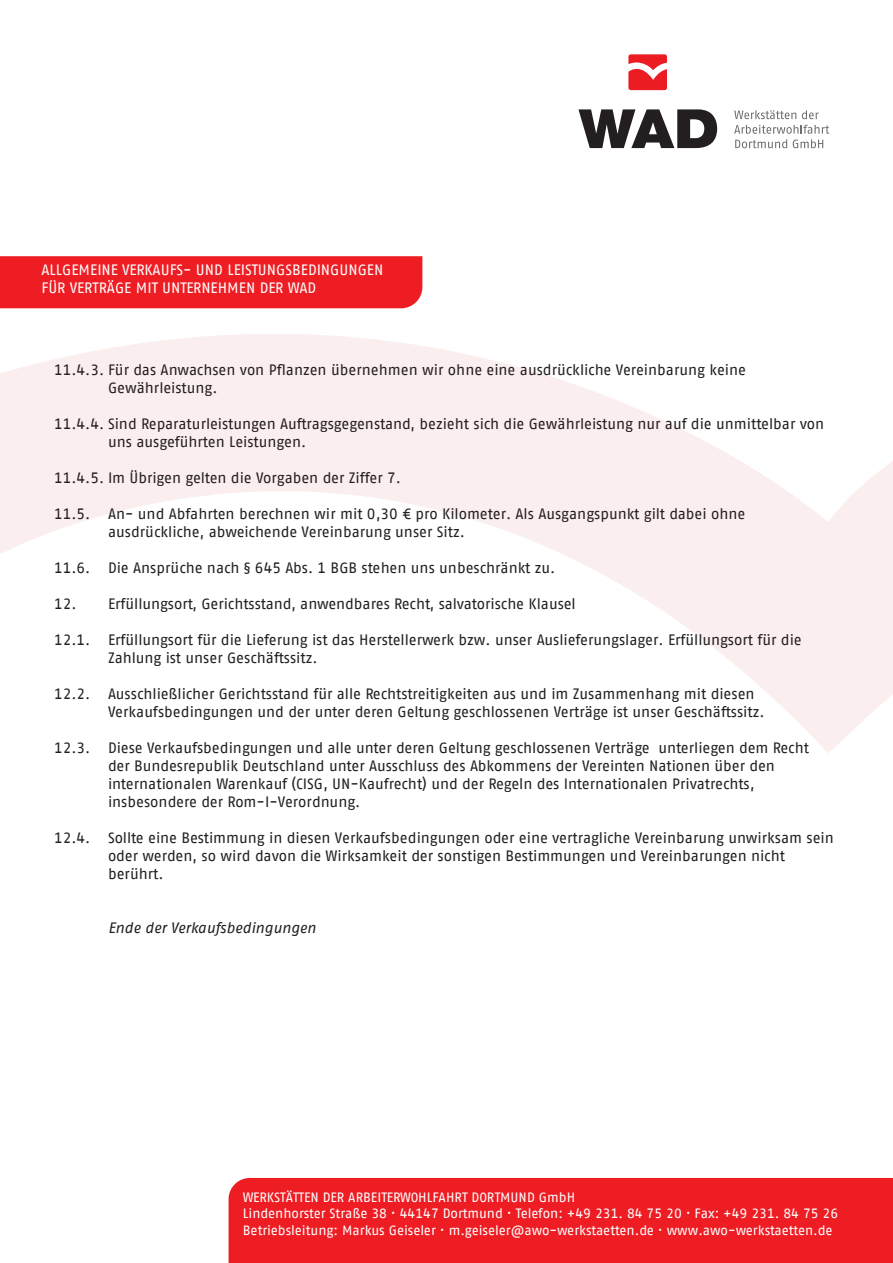
<style>
.page{position:relative;width:893px;height:1263px;background:#fff}
.page>*{position:absolute;margin:0;border:0;box-sizing:border-box;transform-origin:0 0}
.t1{font:15px/18px "AWO Fago Office";color:#231f20}
.t2{font:15px "AWO Fago Office";color:#fff}
.t3{font:italic 15px "AWO Fago Office";letter-spacing:-.005em;color:#231f20}
.t4{font:13.5px "AWO Fago Office";color:#fff}
</style>
<div class="page">
<svg style="left:0;top:334px;width:893px;height:419px"></svg>
<div style="left:0;top:256px;width:422px;height:52px;background:#ee1d23"></div>
<svg style="left:628px;top:54px;width:39px;height:36px"></svg>
<svg style="left:578px;top:109px;width:139px;height:39px"></svg>
<svg style="left:734px;top:110px;width:62px;height:9px"></svg>
<svg style="left:802px;top:110px;width:17px;height:9px"></svg>
<svg style="left:734px;top:125px;width:95px;height:23px"></svg>
<div style="left:229px;top:1178px;width:664px;height:85px;background:#ee1d23"></div>
<p class="t2" style="left:41px;top:261px;width:343px">ALLGEMEINE VERKAUFS- UND LEISTUNGSBEDINGUNGEN</p>
<p class="t2" style="left:41px;top:279px;width:276px">FÜR VERTRÄGE MIT UNTERNEHMEN DER WAD</p>
<p class="t1" style="left:108px;top:361px;width:639px;text-indent:-54px">11.4.3. Für das Anwachsen von Pflanzen übernehmen wir ohne eine ausdrückliche Vereinbarung keine<br>Gewährleistung.</p>
<p class="t1" style="left:108px;top:415px;width:718px;text-indent:-54px">11.4.4. Sind Reparaturleistungen Auftragsgegenstand, bezieht sich die Gewährleistung nur auf die unmittelbar von uns ausgeführten Leistungen.</p>
<p class="t1" style="left:54px;top:469px;width:348px">11.4.5. Im Übrigen gelten die Vorgaben der Ziffer 7.</p>
<p class="t1" style="left:108px;top:505px;width:639px;text-indent:-54px">11.5. An- und Abfahrten berechnen wir mit 0,30 € pro Kilometer. Als Ausgangspunkt gilt dabei ohne ausdrückliche, abweichende Vereinbarung unser Sitz.</p>
<p class="t1" style="left:54px;top:559px;width:503px">11.6. Die Ansprüche nach § 645 Abs. 1 BGB stehen uns unbeschränkt zu.</p>
<p class="t1" style="left:54px;top:595px;width:523px">12. Erfüllungsort, Gerichtsstand, anwendbares Recht, salvatorische Klausel</p>
<p class="t1" style="left:108px;top:631px;width:695px;text-indent:-54px">12.1. Erfüllungsort für die Lieferung ist das Herstellerwerk bzw. unser Auslieferungslager. Erfüllungsort für die<br>Zahlung ist unser Geschäftssitz.</p>
<p class="t1" style="left:108px;top:685px;width:658px;text-indent:-54px">12.2. Ausschließlicher Gerichtsstand für alle Rechtstreitigkeiten aus und im Zusammenhang mit diesen<br>Verkaufsbedingungen und der unter deren Geltung geschlossenen Verträge ist unser Geschäftssitz.</p>
<p class="t1" style="left:108px;top:739px;width:702px;text-indent:-54px">12.3. Diese Verkaufsbedingungen und alle unter deren Geltung geschlossenen Verträge unterliegen dem Recht der Bundesrepublik Deutschland unter Ausschluss des Abkommens der Vereinten Nationen über den internationalen Warenkauf (CISG, UN-Kaufrecht) und der Regeln des Internationalen Privatrechts, insbesondere der Rom-I-Verordnung.</p>
<p class="t1" style="left:108px;top:829px;width:727px;text-indent:-54px">12.4. Sollte eine Bestimmung in diesen Verkaufsbedingungen oder eine vertragliche Vereinbarung unwirksam sein oder werden, so wird davon die Wirksamkeit der sonstigen Bestimmungen und Vereinbarungen nicht berührt.</p>
<p class="t3" style="left:108px;top:919px;width:209px">Ende der Verkaufsbedingungen</p>
<p class="t4" style="left:243px;top:1190px;width:334px">WERKSTÄTTEN DER ARBEITERWOHLFAHRT DORTMUND GmbH</p>
<p class="t4" style="left:243px;top:1206px;width:597px">Lindenhorster Straße 38 · 44147 Dortmund · Telefon: +49 231. 84 75 20 · Fax: +49 231. 84 75 26</p>
<p class="t4" style="left:243px;top:1222px;width:591px">Betriebsleitung: Markus Geiseler · m.geiseler@awo-werkstaetten.de · www.awo-werkstaetten.de</p>
</div>
